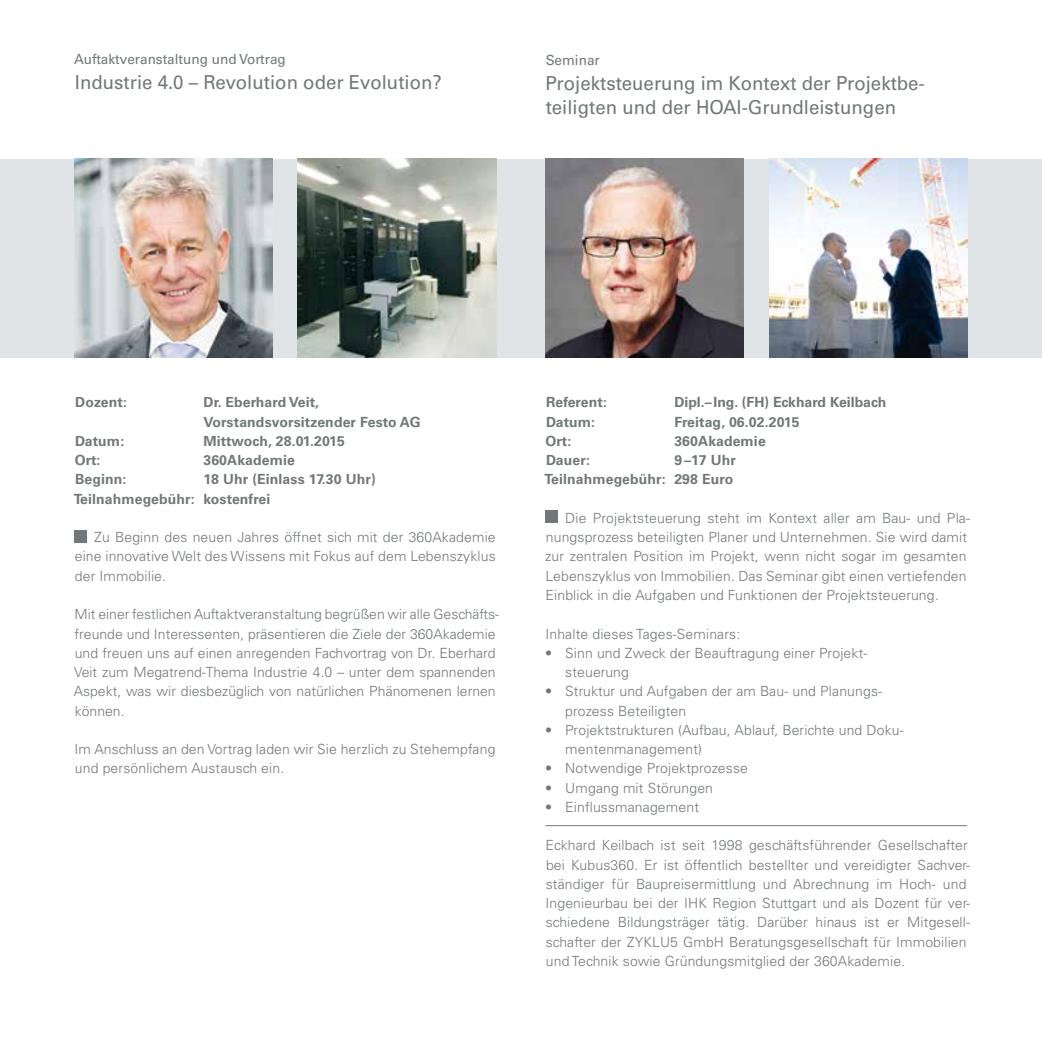
<style>
.page{position:relative;width:1042px;height:1042px;background:#fff}
.page>*{position:absolute;margin:0;border:0;box-sizing:border-box;transform-origin:0 0}
.t1{font:19.25px/24.5px "Univers";color:#727879}
.t2{font:300 14px/19.2px "Univers";letter-spacing:.01em;color:#727879}
.t3{font:700 14px/19.2px "Univers";letter-spacing:.01em;color:#727879}
.t4{font:14px "Univers";color:#727879}
</style>
<div class="page">
<div style="left:0;top:159px;width:1042px;height:198px;background:#e1e4e6"></div>
<div style="left:74px;top:530px;width:13px;height:12px;background:#727879"></div>
<div style="left:545px;top:510px;width:13px;height:13px;background:#727879"></div>
<img style="left:74px;top:159px;width:199px;height:198px">
<img style="left:298px;top:159px;width:198px;height:198px">
<img style="left:769px;top:159px;width:198px;height:198px">
<img style="left:545px;top:159px;width:199px;height:198px">
<hr style="left:545px;top:825px;width:422px;height:1px;background:#727879">
<p class="t4" style="left:74px;top:51px;width:213px">Auftaktveranstaltung und Vortrag</p>
<h1 class="t1" style="left:75px;top:70px;width:368px">Industrie 4.0 – Revolution oder Evolution?</h1>
<p class="t4" style="left:546px;top:52px;width:56px">Seminar</p>
<h1 class="t1" style="left:545px;top:71px;width:381px">Projektsteuerung im Kontext der Projektbe&shy;teiligten und der HOAI-Grundleistungen</h1>
<p class="t3" style="left:75px;top:393px;width:53px">Dozent:</p>
<p class="t3" style="left:203px;top:393px;width:219px">Dr. Eberhard Veit,<br>Vorstandsvorsitzender Festo AG</p>
<p class="t3" style="left:75px;top:431px;width:51px">Datum:</p>
<p class="t3" style="left:203px;top:431px;width:143px">Mittwoch, 28.01.2015</p>
<p class="t3" style="left:75px;top:451px;width:27px">Ort:</p>
<p class="t3" style="left:203px;top:451px;width:93px">360Akademie</p>
<p class="t3" style="left:75px;top:470px;width:53px">Beginn:</p>
<p class="t3" style="left:74px;top:470px;width:304px;text-indent:130px">18 Uhr (Einlass 17.30 Uhr)<br>Teilnahmegebühr: kostenfrei</p>
<p class="t2" style="left:75px;top:528px;width:422px;text-align:justify;text-indent:20px">Zu Beginn des neuen Jahres öffnet sich mit der 360Akademie eine innovative Welt des Wissens mit Fokus auf dem Lebenszyklus der Immobilie.</p>
<p class="t2" style="left:74px;top:605px;width:426px">Mit einer festlichen Auftaktveranstaltung begrüßen wir alle Geschäfts&shy;freunde und Interessenten, präsentieren die Ziele der 360Akademie und freuen uns auf einen anregenden Fachvortrag von Dr. Eberhard Veit zum Megatrend-Thema Industrie 4.0 – unter dem spannenden Aspekt, was wir diesbezüglich von natürlichen Phänomenen lernen können.</p>
<p class="t2" style="left:74px;top:739px;width:422px">Im Anschluss an den Vortrag laden wir Sie herzlich zu Stehempfang und persönlichem Austausch ein.</p>
<p class="t3" style="left:546px;top:393px;width:62px">Referent:</p>
<p class="t3" style="left:674px;top:393px;width:213px">Dipl.–Ing. (FH) Eckhard Keilbach</p>
<p class="t3" style="left:546px;top:412px;width:51px">Datum:</p>
<p class="t3" style="left:674px;top:412px;width:127px">Freitag, 06.02.2015</p>
<p class="t3" style="left:545px;top:431px;width:27px">Ort:</p>
<p class="t3" style="left:674px;top:431px;width:93px">360Akademie</p>
<p class="t3" style="left:546px;top:451px;width:45px">Dauer:</p>
<p class="t3" style="left:544px;top:451px;width:193px;text-align:right">9 –17 Uhr<br>Teilnahmegebühr: 298 Euro</p>
<p class="t2" style="left:545px;top:508px;width:426px;text-indent:20px">Die Projektsteuerung steht im Kontext aller am Bau- und Pla&shy;nungsprozess beteiligten Planer und Unternehmen. Sie wird damit zur zentralen Position im Projekt, wenn nicht sogar im gesamten Lebenszyklus von Immobilien. Das Seminar gibt einen vertiefenden Einblick in die Aufgaben und Funktionen der Projektsteuerung.</p>
<p class="t2" style="left:545px;top:624px;width:196px">Inhalte dieses Tages-Seminars:</p>
<p class="t2" style="left:565px;top:643px;width:304px;text-indent:-20px">• Sinn und Zweck der Beauftragung einer Projekt&shy;steuerung</p>
<p class="t2" style="left:565px;top:682px;width:318px;text-indent:-20px">• Struktur und Aufgaben der am Bau- und Planungs&shy;prozess Beteiligten</p>
<p class="t2" style="left:565px;top:720px;width:340px;text-indent:-20px">• Projektstrukturen (Aufbau, Ablauf, Berichte und Doku&shy;mentenmanagement)</p>
<p class="t2" style="left:545px;top:759px;width:204px">• Notwendige Projektprozesse</p>
<p class="t2" style="left:545px;top:778px;width:169px">• Umgang mit Störungen</p>
<p class="t2" style="left:545px;top:797px;width:155px">• Einflussmanagement</p>
<p class="t2" style="left:545px;top:836px;width:426px">Eckhard Keilbach ist seit 1998 geschäftsführender Gesellschafter bei Kubus360. Er ist öffentlich bestellter und vereidigter Sachver&shy;ständiger für Baupreisermittlung und Abrechnung im Hoch- und Ingenieurbau bei der IHK Region Stuttgart und als Dozent für ver&shy;schiedene Bildungsträger tätig. Darüber hinaus ist er Mitgesell&shy;schafter der ZYKLU5 GmbH Beratungsgesellschaft für Immobilien und Technik sowie Gründungsmitglied der 360Akademie.</p>
</div>
